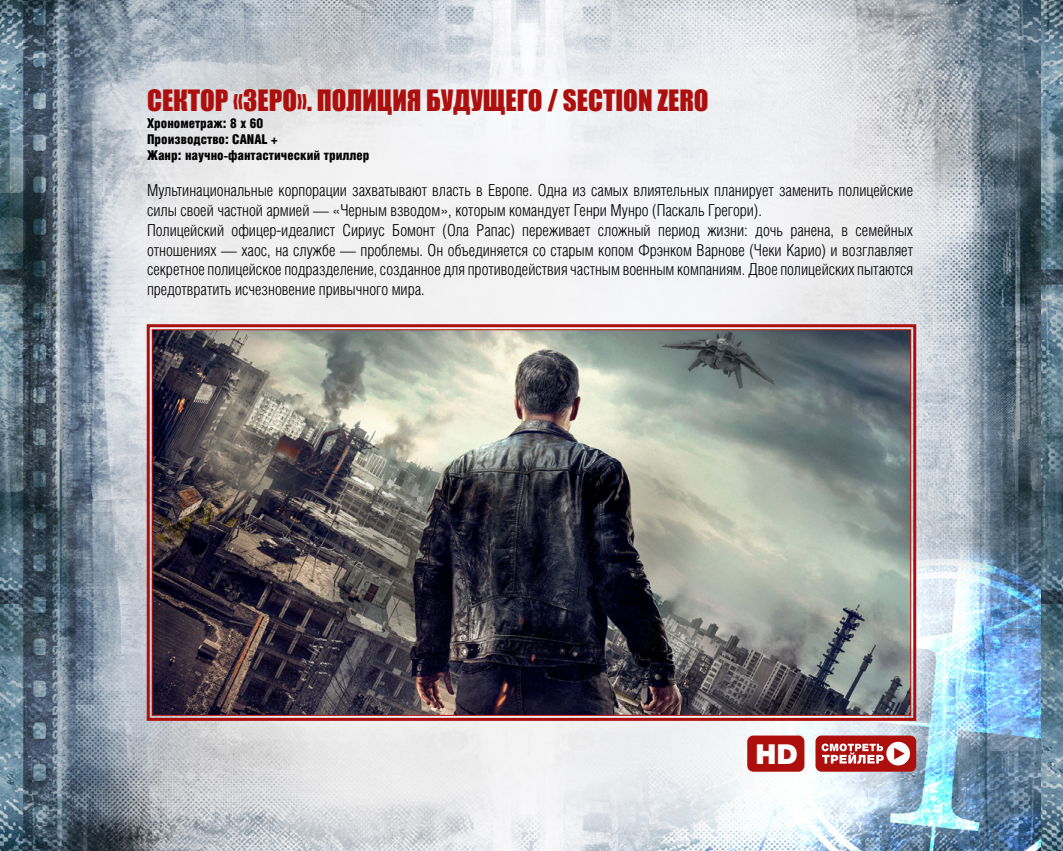
<style>
.page{position:relative;width:1063px;height:851px;background:#fff}
.page>*{position:absolute;margin:0;border:0;box-sizing:border-box;transform-origin:0 0}
.t1{font:900 27.6px "Helvetica Neue Cyr";color:#fff}
.t2{font:27px "Impact";color:#ad0f0d}
.t3{font:16.5px/19.8px "Helios Cond Light C";color:#000}
.t4{font:13.5px/16.2px "Helios Cond Black C";color:#000}
</style>
<div class="page">
<img style="left:0;top:0;width:1042px;height:850px">
<img style="left:1042px;top:0;width:21px;height:850px">
<div style="left:747px;top:735px;width:57px;height:36px;background:#ad0f0d;border-radius:6px"></div>
<div style="left:816px;top:735px;width:100px;height:36px;background:#ad0f0d;border-radius:6px"></div>
<svg style="left:822px;top:741px;width:88px;height:24px"></svg>
<svg style="left:145px;top:322px;width:773px;height:400px"></svg>
<img style="left:151px;top:328px;width:761px;height:388px">
<h2 class="t2" style="left:147px;top:80px;width:563px">СЕКТОР «ЗЕРО». ПОЛИЦИЯ БУДУЩЕГО / SECTION ZERO</h2>
<p class="t4" style="left:147px;top:114px;width:224px">Хронометраж: 8 х 60<br>Производство: CANAL +<br>Жанр: научно-фантастический триллер</p>
<p class="t3" style="left:147px;top:180px;width:768px">Мультинациональные корпорации захватывают власть в Европе. Одна из самых влиятельных планирует заменить полицейские силы своей частной армией — «Черным взводом», которым командует Генри Мунро (Паскаль Грегори).<br>Полицейский офицер-идеалист Сириус Бомонт (Ола Рапас) переживает сложный период жизни: дочь ранена, в семейных отношениях — хаос, на службе — проблемы. Он объединяется со старым копом Фрэнком Варнове (Чеки Карио) и возглавляет секретное полицейское подразделение, созданное для противодействия частным военным компаниям. Двое полицейских пытаются предотвратить исчезновение привычного мира.</p>
<h1 class="t1" style="left:756px;top:738px;width:44px">HD</h1>
</div>
